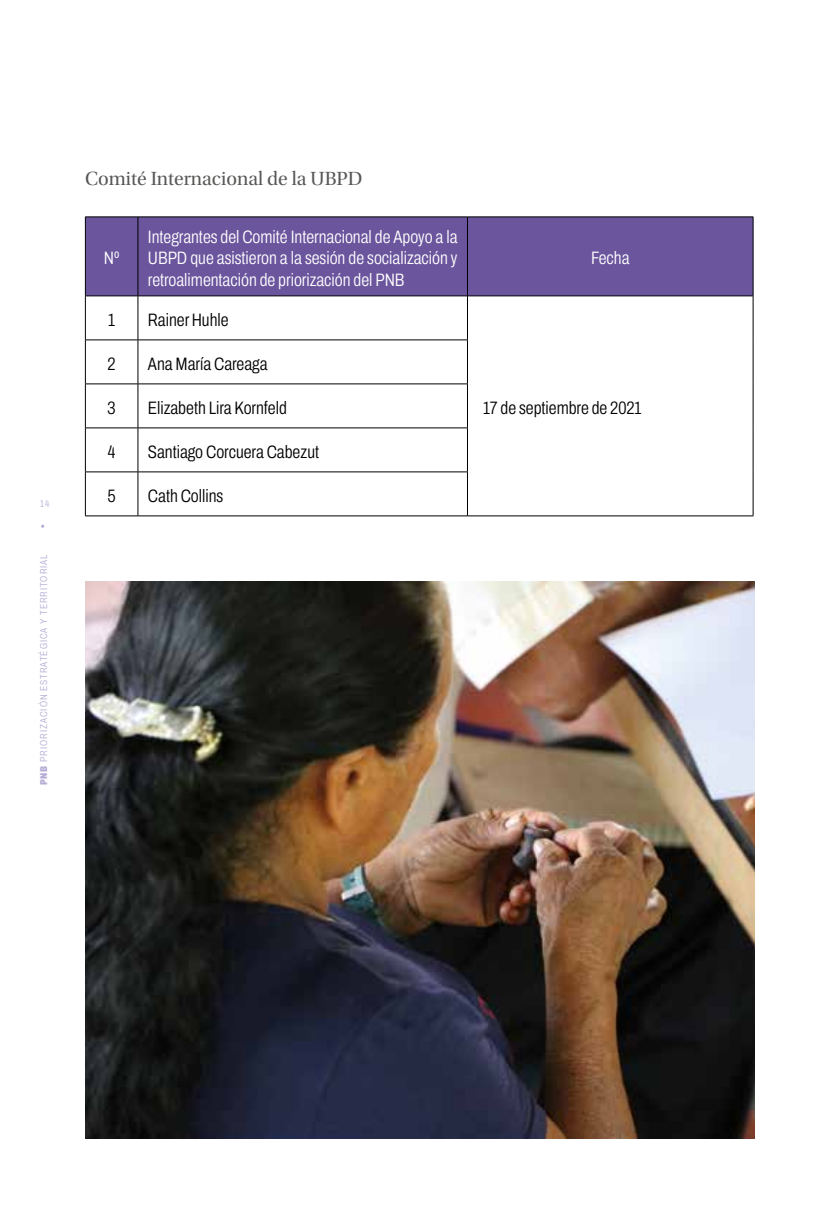
<style>
.page{position:relative;width:840px;height:1224px;background:#fff}
.page>*{position:absolute;margin:0;border:0;box-sizing:border-box;transform-origin:0 0}
.t1{font:20px "Utopia Std Subh";color:#575756}
.t2{font:300 18px/21.6px "Archivo Condensed";color:#fff;text-align:justify}
.t3{font:300 18px "Archivo Condensed";color:#000}
.t4{font:300 10px "Archivo Condensed";letter-spacing:.1em;color:#b6add6}
.s1{font-weight:900}
</style>
<div class="page">
<div style="left:86px;top:218px;width:666px;height:78px;background:#6b569e"></div>
<hr style="left:85px;top:217px;width:53px;height:1px;background:#000">
<hr style="left:85px;top:217px;width:1px;height:79px;background:#000">
<hr style="left:138px;top:217px;width:329px;height:1px;background:#000">
<hr style="left:137px;top:217px;width:1px;height:79px;background:#000">
<hr style="left:467px;top:217px;width:286px;height:1px;background:#000">
<hr style="left:467px;top:217px;width:1px;height:79px;background:#000">
<hr style="left:752px;top:217px;width:1px;height:79px;background:#000">
<hr style="left:85px;top:296px;width:53px;height:1px;background:#000">
<hr style="left:85px;top:296px;width:1px;height:44px;background:#000">
<hr style="left:138px;top:296px;width:329px;height:1px;background:#000">
<hr style="left:137px;top:296px;width:1px;height:44px;background:#000">
<hr style="left:467px;top:296px;width:286px;height:1px;background:#000">
<hr style="left:467px;top:296px;width:1px;height:44px;background:#000">
<hr style="left:752px;top:296px;width:1px;height:44px;background:#000">
<hr style="left:752px;top:340px;width:1px;height:44px;background:#000">
<hr style="left:752px;top:384px;width:1px;height:44px;background:#000">
<hr style="left:752px;top:428px;width:1px;height:44px;background:#000">
<hr style="left:752px;top:472px;width:1px;height:44px;background:#000">
<hr style="left:467px;top:516px;width:286px;height:1px;background:#000">
<hr style="left:85px;top:340px;width:53px;height:1px;background:#000">
<hr style="left:85px;top:340px;width:1px;height:44px;background:#000">
<hr style="left:138px;top:340px;width:329px;height:1px;background:#000">
<hr style="left:137px;top:340px;width:1px;height:44px;background:#000">
<hr style="left:467px;top:340px;width:1px;height:44px;background:#000">
<hr style="left:85px;top:384px;width:53px;height:1px;background:#000">
<hr style="left:85px;top:384px;width:1px;height:44px;background:#000">
<hr style="left:138px;top:384px;width:329px;height:1px;background:#000">
<hr style="left:137px;top:384px;width:1px;height:44px;background:#000">
<hr style="left:467px;top:384px;width:1px;height:44px;background:#000">
<hr style="left:85px;top:428px;width:53px;height:1px;background:#000">
<hr style="left:85px;top:428px;width:1px;height:44px;background:#000">
<hr style="left:138px;top:428px;width:329px;height:1px;background:#000">
<hr style="left:137px;top:428px;width:1px;height:44px;background:#000">
<hr style="left:467px;top:428px;width:1px;height:44px;background:#000">
<hr style="left:85px;top:472px;width:53px;height:1px;background:#000">
<hr style="left:85px;top:472px;width:1px;height:44px;background:#000">
<hr style="left:138px;top:472px;width:329px;height:1px;background:#000">
<hr style="left:137px;top:472px;width:1px;height:44px;background:#000">
<hr style="left:467px;top:472px;width:1px;height:44px;background:#000">
<hr style="left:85px;top:516px;width:53px;height:1px;background:#000">
<hr style="left:138px;top:516px;width:329px;height:1px;background:#000">
<img style="left:85px;top:581px;width:669px;height:558px">
<p class="t4" style="left:40px;top:496px;width:11px">14</p>
<p class="t4" style="left:36px;top:785px;width:232px;rotate:-90deg"><span class="s1">PNB</span> PRIORIZACIÓN ESTRATÉGICA Y TERRITORIAL</p>
<p class="t1" style="left:85px;top:167px;width:279px">Comité Internacional de la UBPD</p>
<p class="t2" style="left:104px;top:247px;width:17px">Nº</p>
<p class="t2" style="left:148px;top:226px;width:311px">Integrantes del Comité Internacional de Apoyo a la UBPD que asistieron a la sesión de socialización y retroalimentación de priorización del PNB</p>
<p class="t3" style="left:108px;top:306px;width:9px">1</p>
<p class="t3" style="left:148px;top:306px;width:82px">Rainer Huhle</p>
<p class="t3" style="left:107px;top:350px;width:10px">2</p>
<p class="t3" style="left:148px;top:350px;width:121px">Ana María Careaga</p>
<p class="t3" style="left:108px;top:394px;width:10px">3</p>
<p class="t3" style="left:148px;top:394px;width:140px">Elizabeth Lira Kornfeld</p>
<p class="t3" style="left:108px;top:438px;width:9px">4</p>
<p class="t3" style="left:148px;top:438px;width:173px">Santiago Corcuera Cabezut</p>
<p class="t3" style="left:107px;top:482px;width:10px">5</p>
<p class="t3" style="left:148px;top:482px;width:77px">Cath Collins</p>
<p class="t2" style="left:590px;top:247px;width:40px">Fecha</p>
<p class="t3" style="left:483px;top:394px;width:160px">17 de septiembre de 2021</p>
</div>
